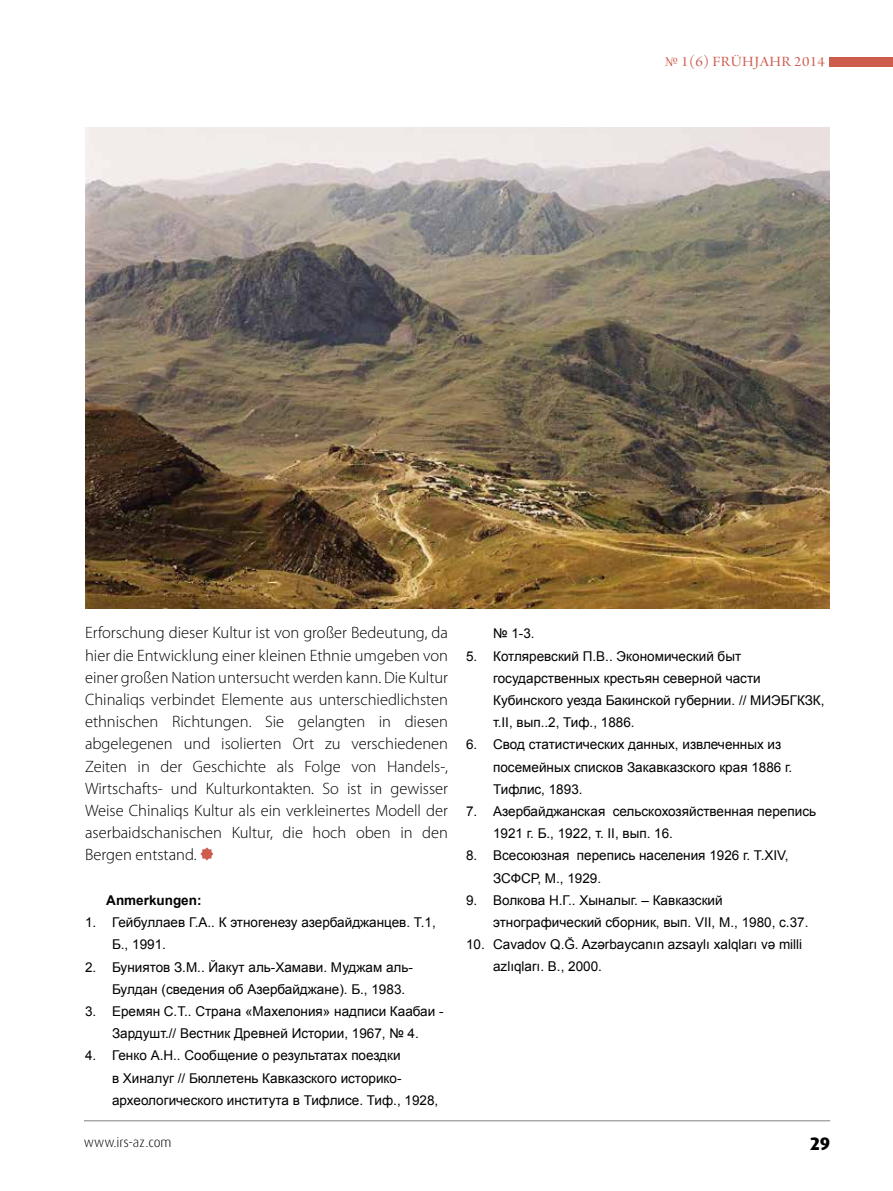
<style>
.page{position:relative;width:893px;height:1191px;background:#fff}
.page>*{position:absolute;margin:0;border:0;box-sizing:border-box;transform-origin:0 0}
.t1{font:800 18px "Dax Pro";color:#000}
.t2{font:300 16.5px/22.2px "Myriad Pro";color:#000;text-align:justify}
.t3{font:15px "Arno Pro Display";letter-spacing:.03em;color:#ce5c4d;scale:1.1 1}
.t4{font:13.5px/22.2px "Arial";color:#000}
.t5{font:300 13.5px "Dax Pro";color:#000}
.t6{font:700 13.5px "Arial";color:#000}
</style>
<div class="page">
<hr style="left:84px;top:1120px;width:746px;height:1px;background:#808285">
<svg style="left:200px;top:847px;width:13px;height:13px"></svg>
<img style="left:85px;top:128px;width:744px;height:480px">
<div style="left:829px;top:57px;width:64px;height:9px;background:#ce5c4d"></div>
<p class="t3" style="left:665px;top:53px;width:147px">№ 1(6) FRÜHJAHR 2014</p>
<p class="t2" style="left:85px;top:622px;width:365px">Erforschung dieser Kultur ist von großer Bedeutung, da hier die Entwicklung einer kleinen Ethnie umgeben von einer großen Nation untersucht werden kann. Die Kultur Chinaliqs verbindet Elemente aus unterschiedlichsten ethnischen Richtungen. Sie gelangten in diesen abgelegenen und isolierten Ort zu verschiedenen Zeiten in der Geschichte als Folge von Handels-, Wirtschafts- und Kulturkontakten. So ist in gewisser Weise Chinaliqs Kultur als ein verkleinertes Modell der aserbaidschanischen Kultur, die hoch oben in den Bergen entstand.</p>
<p class="t6" style="left:106px;top:891px;width:97px">Anmerkungen:</p>
<p class="t4" style="left:112px;top:911px;width:325px;text-indent:-27px">1. Гейбуллаев Г.А.. К этногенезу азербайджанцев. Т.1,<br>Б., 1991.</p>
<p class="t4" style="left:112px;top:955px;width:302px;text-indent:-27px">2. Буниятов З.М.. Йакут аль-Хамави. Муджам аль-<br>Булдан (сведения об Азербайджане). Б., 1983.</p>
<p class="t4" style="left:85px;top:1000px;width:360px;text-align:center">3. Еремян С.Т.. Страна «Махелония» надписи Каабаи -<br>Зардушт.// Вестник Древней Истории, 1967, № 4.</p>
<p class="t4" style="left:112px;top:1044px;width:328px;text-indent:-27px">4. Генко А.Н.. Сообщение о результатах поездки<br>в Хиналуг // Бюллетень Кавказского историко&shy;археологического института в Тифлисе. Тиф., 1928,</p>
<p class="t4" style="left:493px;top:622px;width:43px">№ 1-3.</p>
<p class="t4" style="left:493px;top:645px;width:333px;text-indent:-27px">5. Котляревский П.В.. Экономический быт государственных крестьян северной части Кубинского уезда Бакинской губернии. // МИЭБГКЗК, т.II, вып..2, Тиф., 1886.</p>
<p class="t4" style="left:493px;top:733px;width:301px;text-indent:-27px">6. Свод статистических данных, извлеченных из посемейных списков Закавказского края 1886 г.<br>Тифлис, 1893.</p>
<p class="t4" style="left:493px;top:800px;width:324px;text-indent:-27px">7. Азербайджанская сельскохозяйственная перепись<br>1921 г. Б., 1922, т. II, вып. 16.</p>
<p class="t4" style="left:493px;top:844px;width:297px;text-indent:-27px">8. Всесоюзная перепись населения 1926 г. Т.XIV,<br>ЗСФСР, М., 1929.</p>
<p class="t4" style="left:493px;top:889px;width:317px;text-indent:-27px">9. Волкова Н.Г.. Хыналыг. – Кавказский этнографический сборник, вып. VII, М., 1980, с.37.</p>
<p class="t4" style="left:493px;top:933px;width:311px;text-indent:-27px">10. Cavadov Q.Ğ. Azərbaycanın azsaylı xalqları və milli azlıqları. B., 2000.</p>
<p class="t5" style="left:84px;top:1133px;width:89px">www.irs-az.com</p>
<h1 class="t1" style="left:810px;top:1131px;width:22px">29</h1>
</div>
